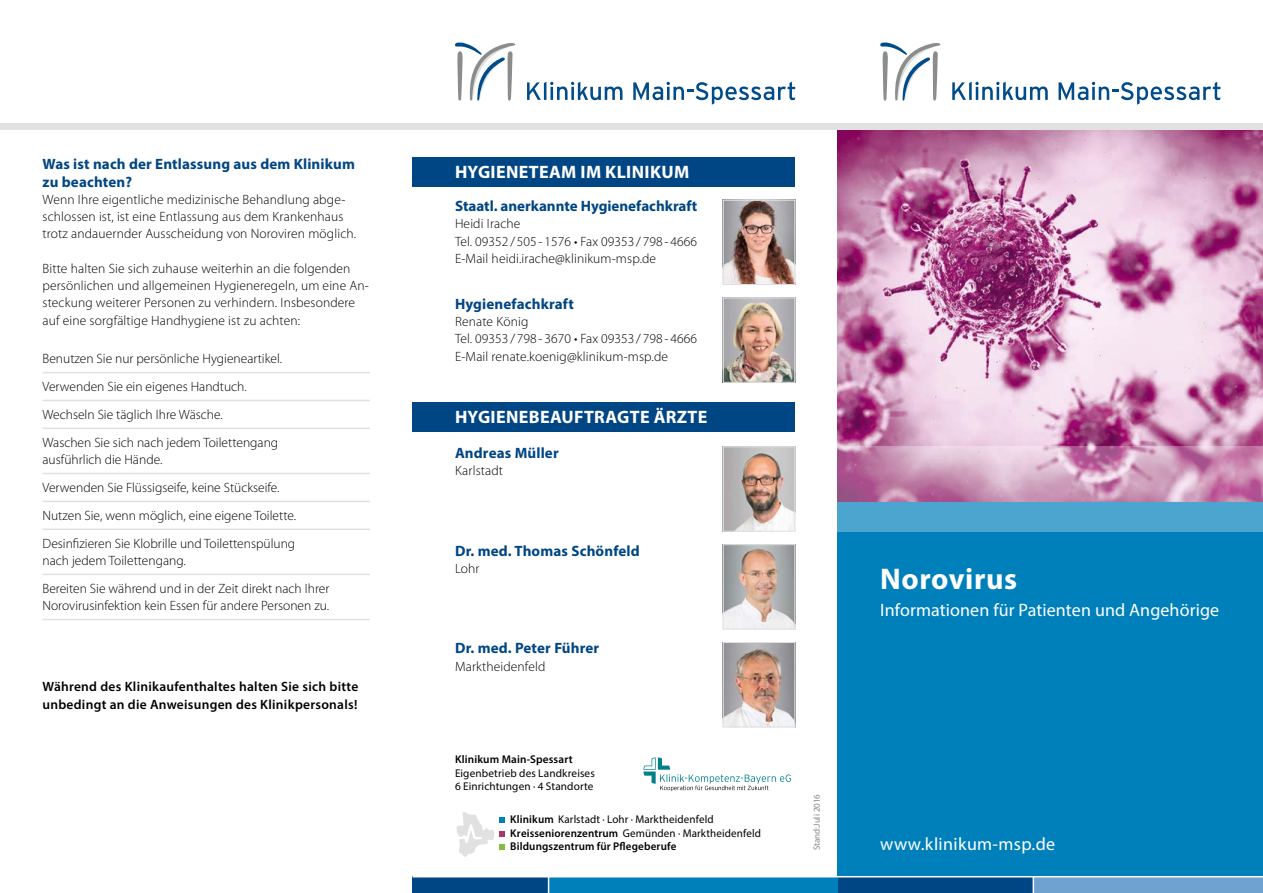
<style>
.page{position:relative;width:1263px;height:893px;background:#fff}
.page>*{position:absolute;margin:0;border:0;box-sizing:border-box;transform-origin:0 0}
.t1{font:700 30px "Myriad Pro";letter-spacing:.02em;color:#fff}
.t2{font:18px "Myriad Pro";letter-spacing:.005em;color:#fff}
.t3{font:700 18px "Myriad Pro";letter-spacing:.02em;color:#fff}
.t4{font:700 15px/18px "Myriad Pro";letter-spacing:.01em;color:#004684}
.t5{font:300 13.5px/17.2px "Myriad Pro";letter-spacing:.005em;color:#000}
.t6{font:600 13.5px/18px "Myriad Pro";letter-spacing:.02em;color:#000}
.t7{font:600 11.25px/13.5px "Myriad Pro";letter-spacing:.01em;color:#000}
.t8{font:11.25px/13.5px "Myriad Pro";letter-spacing:.01em;color:#000}
.t9{font:9px "Myriad Pro";color:#878786}
.s1{font-weight:400}
</style>
<div class="page">
<div style="left:838px;top:502px;width:425px;height:391px;background:#0080bb"></div>
<img style="left:838px;top:130px;width:425px;height:316px">
<svg style="left:838px;top:446px;width:425px;height:85px;background:#9f9abf"></svg>
<svg style="left:456px;top:812px;width:49px;height:45px"></svg>
<svg style="left:643px;top:757px;width:148px;height:34px"></svg>
<div style="left:412px;top:157px;width:383px;height:30px;background:#004684"></div>
<div style="left:412px;top:402px;width:383px;height:30px;background:#004684"></div>
<img style="left:725px;top:202px;width:68px;height:81px">
<div style="left:723px;top:200px;width:72px;height:85px;border:1px solid #e1e1e1"></div>
<img style="left:725px;top:448px;width:68px;height:81px">
<div style="left:723px;top:446px;width:72px;height:85px;border:1px solid #e1e1e1"></div>
<img style="left:725px;top:300px;width:68px;height:81px">
<div style="left:723px;top:298px;width:72px;height:85px;border:1px solid #e1e1e1"></div>
<img style="left:725px;top:546px;width:68px;height:81px">
<div style="left:723px;top:544px;width:72px;height:85px;border:1px solid #e1e1e1"></div>
<img style="left:725px;top:644px;width:68px;height:81px">
<div style="left:723px;top:642px;width:72px;height:85px;border:1px solid #e1e1e1"></div>
<hr style="left:43px;top:372px;width:327px;height:1px;background:#e1e1e1">
<hr style="left:43px;top:400px;width:327px;height:1px;background:#e1e1e1">
<hr style="left:43px;top:428px;width:327px;height:1px;background:#e1e1e1">
<hr style="left:43px;top:473px;width:327px;height:1px;background:#e1e1e1">
<hr style="left:43px;top:501px;width:327px;height:1px;background:#e1e1e1">
<hr style="left:43px;top:528px;width:327px;height:2px;background:#e1e1e1">
<hr style="left:43px;top:574px;width:327px;height:1px;background:#e1e1e1">
<hr style="left:43px;top:619px;width:327px;height:1px;background:#e1e1e1">
<div style="left:0;top:123px;width:1263px;height:7px;background:#e1e1e1"></div>
<div style="left:838px;top:876px;width:195px;height:17px;background:#004684"></div>
<div style="left:1033px;top:876px;width:230px;height:17px;background:#70a2d0"></div>
<svg style="left:1032px;top:877px;width:2px;height:16px"></svg>
<div style="left:549px;top:876px;width:289px;height:17px;background:#0080bb"></div>
<div style="left:412px;top:876px;width:137px;height:17px;background:#004684"></div>
<svg style="left:548px;top:877px;width:1px;height:16px"></svg>
<hr style="left:412px;top:876px;width:851px;height:1px;background:#fff">
<svg style="left:952px;top:82px;width:96px;height:18px"></svg>
<svg style="left:1058px;top:82px;width:162px;height:23px"></svg>
<svg style="left:880px;top:43px;width:61px;height:58px"></svg>
<svg style="left:527px;top:82px;width:95px;height:18px"></svg>
<svg style="left:633px;top:82px;width:162px;height:23px"></svg>
<svg style="left:455px;top:43px;width:60px;height:58px"></svg>
<p class="t4" style="left:43px;top:154px;width:314px">Was ist nach der Entlassung aus dem Klinikum zu beachten?</p>
<p class="t5" style="left:43px;top:191px;width:315px">Wenn Ihre eigentliche medizinische Behandlung abge&shy;schlossen ist, ist eine Entlassung aus dem Krankenhaus trotz andauernder Ausscheidung von Noroviren möglich.</p>
<p class="t5" style="left:43px;top:260px;width:328px">Bitte halten Sie sich zuhause weiterhin an die folgenden persönlichen und allgemeinen Hygieneregeln, um eine An&shy;steckung weiterer Personen zu verhindern. Insbesondere auf eine sorgfältige Handhygiene ist zu achten:</p>
<p class="t5" style="left:43px;top:345px;width:241px;line-height:27.9px">Benutzen Sie nur persönliche Hygieneartikel.<br>Verwenden Sie ein eigenes Handtuch.<br>Wechseln Sie täglich Ihre Wäsche.<br>Waschen Sie sich nach jedem Toilettengang</p>
<p class="t5" style="left:43px;top:446px;width:255px;line-height:27.9px">ausführlich die Hände.<br>Verwenden Sie Flüssigseife, keine Stückseife.<br>Nutzen Sie, wenn möglich, eine eigene Toilette.<br>Desinfizieren Sie Klobrille und Toilettenspülung</p>
<p class="t5" style="left:43px;top:547px;width:288px;line-height:27.9px">nach jedem Toilettengang.<br>Bereiten Sie während und in der Zeit direkt nach Ihrer</p>
<p class="t5" style="left:43px;top:597px;width:288px">Norovirusinfektion kein Essen für andere Personen zu.</p>
<p class="t6" style="left:43px;top:677px;width:317px">Während des Klinikaufenthaltes halten Sie sich bitte unbedingt an die Anweisungen des Klinikpersonals!</p>
<h2 class="t3" style="left:455px;top:161px;width:236px">HYGIENETEAM IM KLINIKUM</h2>
<p class="t4" style="left:455px;top:197px;width:244px">Staatl. anerkannte Hygienefachkraft</p>
<p class="t5" style="left:455px;top:215px;width:243px">Heidi Irache<br>Tel. 09352 / 505 - 1576 • Fax 09353 / 798 - 4666<br>E-Mail heidi.irache@klinikum-msp.de</p>
<p class="t4" style="left:455px;top:294px;width:120px">Hygienefachkraft</p>
<p class="t5" style="left:455px;top:313px;width:243px">Renate König<br>Tel. 09353 / 798 - 3670 • Fax 09353 / 798 - 4666<br>E-Mail renate.koenig@klinikum-msp.de</p>
<h2 class="t3" style="left:455px;top:405px;width:254px">HYGIENEBEAUFTRAGTE ÄRZTE</h2>
<p class="t4" style="left:455px;top:443px;width:105px">Andreas Müller</p>
<p class="t5" style="left:455px;top:462px;width:50px">Karlstadt</p>
<p class="t4" style="left:455px;top:541px;width:186px">Dr. med. Thomas Schönfeld</p>
<p class="t5" style="left:455px;top:560px;width:26px">Lohr</p>
<p class="t4" style="left:455px;top:639px;width:146px">Dr. med. Peter Führer</p>
<p class="t5" style="left:455px;top:657px;width:92px">Marktheidenfeld</p>
<p class="t7" style="left:455px;top:752px;width:119px">Klinikum Main-Spessart</p>
<p class="t8" style="left:455px;top:766px;width:141px">Eigenbetrieb des Landkreises<br>6 Einrichtungen · 4 Standorte</p>
<p class="t7" style="left:510px;top:813px;width:252px">Klinikum <span class="s1">Karlstadt · Lohr · Marktheidenfeld<br></span>Kreisseniorenzentrum <span class="s1">Gemünden · Marktheidenfeld<br></span>Bildungszentrum für Pflegeberufe</p>
<p class="t9" style="left:811px;top:850px;width:58px;rotate:-90deg">Stand:Juli 2016</p>
<h1 class="t1" style="left:880px;top:560px;width:138px">Norovirus</h1>
<h2 class="t2" style="left:880px;top:599px;width:340px">Informationen für Patienten und Angehörige</h2>
<h2 class="t2" style="left:880px;top:833px;width:176px">www.klinikum-msp.de</h2>
</div>
